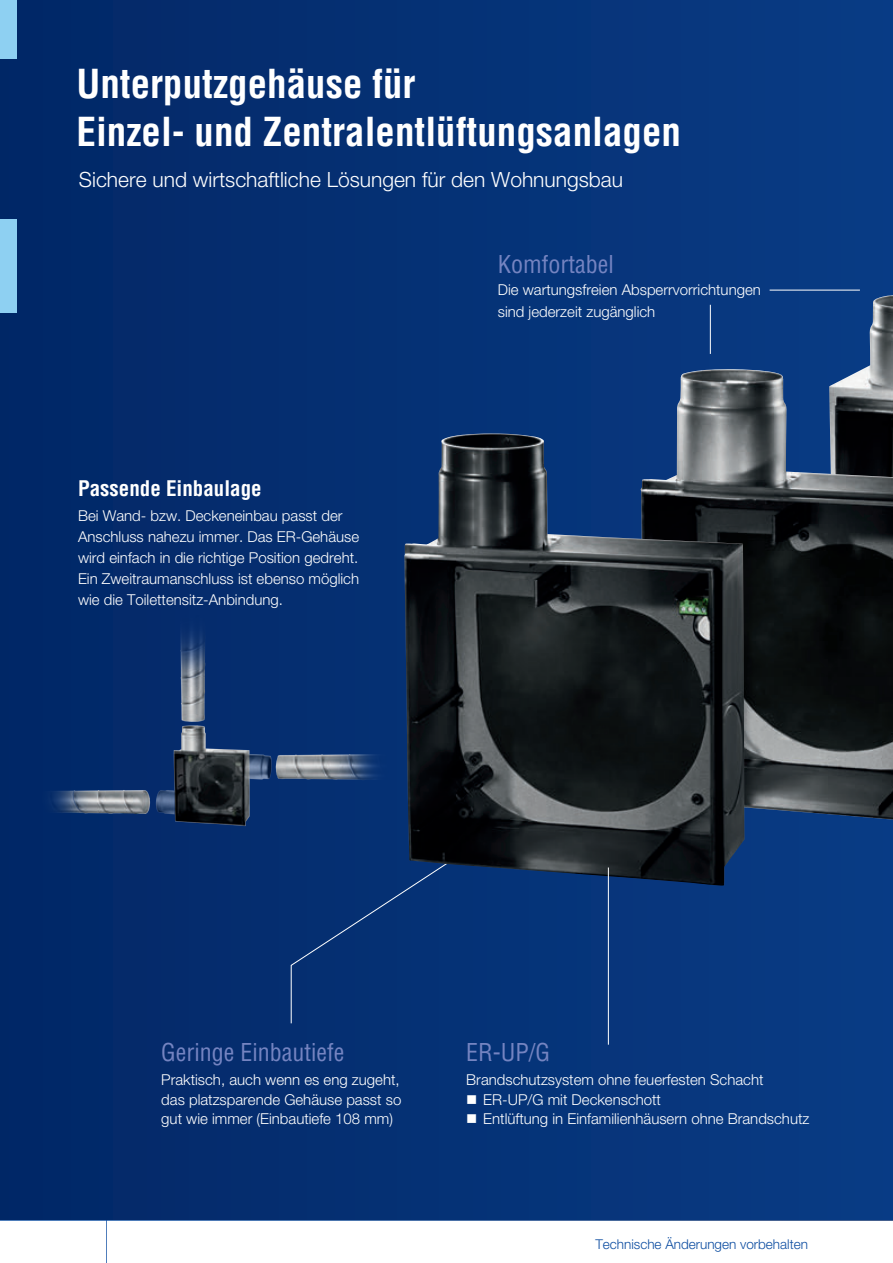
<style>
.page{position:relative;width:893px;height:1263px;background:#fff}
.page>*{position:absolute;margin:0;border:0;box-sizing:border-box;transform-origin:0 0}
.t1{font:700 condensed 39px/48px "Helvetica";color:#fff}
.t2{font:condensed 24px "Helvetica";color:#7584c1}
.t3{font:300 21px "Helvetica Neue LT";color:#fff}
.t4{font:700 condensed 21px "Helvetica";color:#fff}
.t5{font:300 15px/21px "Helvetica Neue LT";color:#fff}
.t6{font:300 13.5px "Helvetica Neue LT";color:#0d4da1}
</style>
<div class="page">
<div style="left:0;top:0;width:893px;height:1221px;background:linear-gradient(to right,#022766,#093c85)"></div>
<img style="left:829px;top:294px;width:64px;height:75px">
<hr style="left:710px;top:305px;width:1px;height:49px;background:#fff">
<hr style="left:770px;top:290px;width:90px;height:1px;background:#fff">
<div style="left:291px;top:850px;width:177px;height:174px;background:#053073"></div>
<img style="left:641px;top:369px;width:252px;height:452px">
<img style="left:404px;top:433px;width:340px;height:453px">
<hr style="left:608px;top:867px;width:1px;height:178px;background:#fff">
<img style="left:0;top:1220px;width:892px;height:43px">
<hr style="left:892px;top:1220px;width:1px;height:43px;background:#fff">
<img style="left:34px;top:616px;width:364px;height:211px">
<div style="left:0;top:0;width:17px;height:58px;background:#8ed0f2"></div>
<div style="left:0;top:219px;width:17px;height:94px;background:#8ed0f2"></div>
<h1 class="t1" style="left:77px;top:60px;width:606px">Unterputzgehäuse für<br>Einzel- und Zentralentlüftungsanlagen</h1>
<h3 class="t3" style="left:79px;top:166px;width:546px">Sichere und wirtschaftliche Lösungen für den Wohnungsbau</h3>
<h3 class="t4" style="left:78px;top:476px;width:185px">Passende Einbaulage</h3>
<p class="t5" style="left:78px;top:505px;width:283px">Bei Wand- bzw. Deckeneinbau passt der Anschluss nahezu immer. Das ER-Gehäuse wird einfach in die richtige Position gedreht.<br>Ein Zweitraumanschluss ist ebenso möglich wie die Toilettensitz-Anbindung.</p>
<h2 class="t2" style="left:498px;top:249px;width:117px">Komfortabel</h2>
<p class="t5" style="left:498px;top:279px;width:265px;line-height:21.6px">Die wartungsfreien Absperrvorrichtungen sind jederzeit zugänglich</p>
<h2 class="t2" style="left:161px;top:1038px;width:185px">Geringe Einbautiefe</h2>
<p class="t5" style="left:161px;top:1070px;width:242px;line-height:19.5px;text-align:justify">Praktisch, auch wenn es eng zugeht, das platzsparende Gehäuse passt so gut wie immer (Einbautiefe 108 mm)</p>
<h2 class="t2" style="left:466px;top:1038px;width:85px">ER-UP/G</h2>
<p class="t5" style="left:466px;top:1069px;width:299px">Brandschutzsystem ohne feuerfesten Schacht</p>
<p class="t5" style="left:466px;top:1088px;width:196px">■ ER-UP/G mit Deckenschott</p>
<p class="t5" style="left:466px;top:1108px;width:345px">■ Entlüftung in Einfamilienhäusern ohne Brandschutz</p>
<p class="t6" style="left:595px;top:1235px;width:214px">Technische Änderungen vorbehalten</p>
</div>
